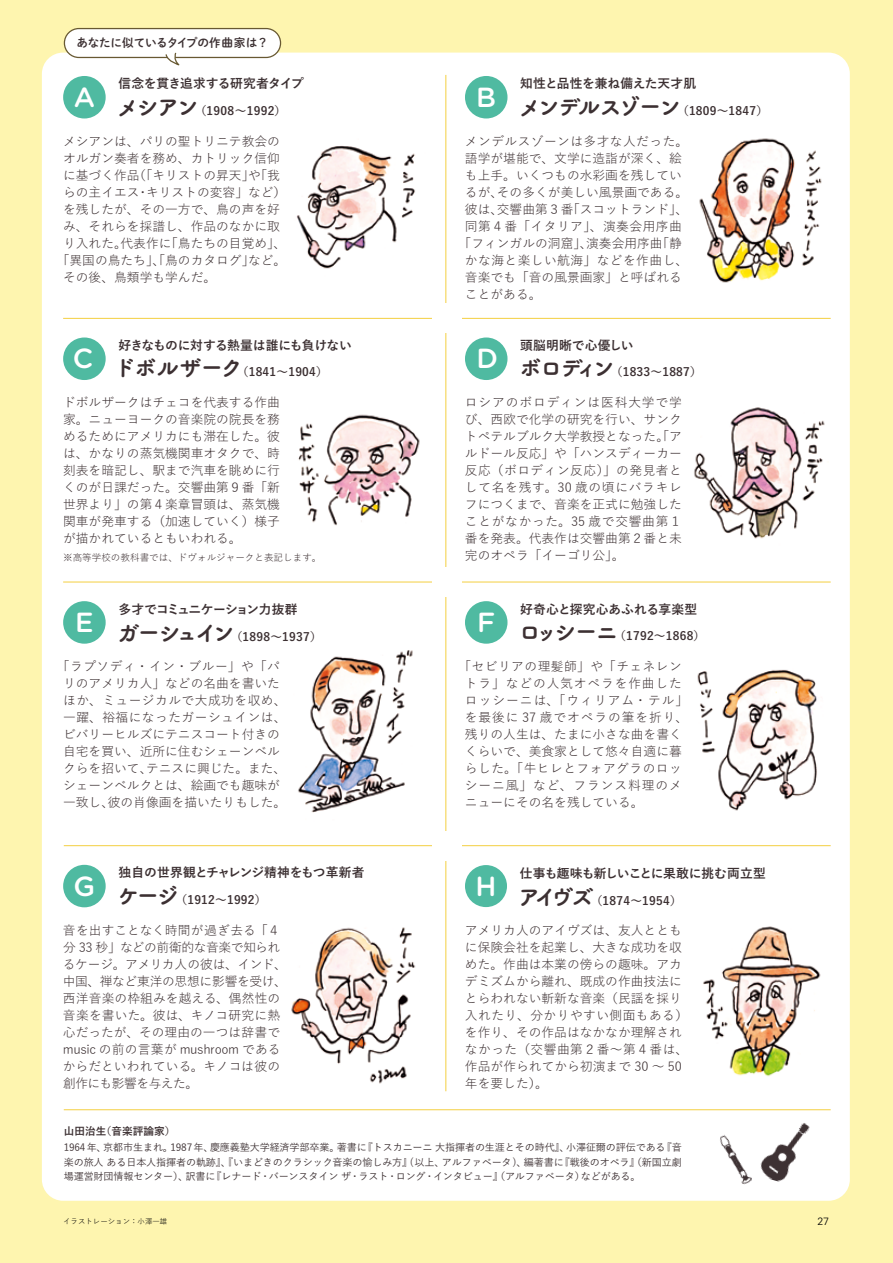
<style>
.page{position:relative;width:893px;height:1263px;background:#fef5af}
.page>*{position:absolute;margin:0;border:0;box-sizing:border-box;transform-origin:0 0}
.t1{font:500 27.6px "Gotham Rounded";color:#fff}
.t2{font:12.75px/17px "Yu Go Pr 6 N";color:#3c3032;text-align:justify}
.t3{font:12.75px/17px "Yu Go Pr 6 N";letter-spacing:.035em;color:#3c3032}
.t4{font:700 12.75px "Yu Go Pr 6 N";letter-spacing:-.02em;color:#3c3032}
.t5{font:700 12.75px "Yu Go Pr 6 N";letter-spacing:-.04em;color:#3c3032}
.t6{font:700 12.75px "Yu Go Pr 6 N";letter-spacing:.02em;color:#3c3032}
.t7{font:700 12.75px "Yu Go Pr 6 N";letter-spacing:-.055em;color:#3c3032}
.t8{font:700 11.7px "Yu Go Pr 6 N";letter-spacing:.02em;color:#3c3032}
.t9{font:11.7px "Shuei M Go Std B";letter-spacing:-.03em;color:#3c3032}
.t10{font:700 10.65px "Yu Go Pr 6 N";color:#3c3032}
.t11{font:300 10.65px "Univers LT Pro 45";color:#000}
.t12{font:500 10.05px/14.9px "Yu Go Pr 6 N";letter-spacing:-.015em;color:#3c3032;text-align:justify}
.t13{font:9.6px "Yu Go Pr 6 N";color:#3c3032}
.t14{font:7.5px "Yu Go Pr 6 N";color:#000}
.s1{font-family:"Tsuku A Rd Gothic Std E";font-weight:400;font-size:22.35px}
</style>
<div class="page">
<div style="left:42px;top:53px;width:808px;height:1148px;background:#fff;border-radius:21px"></div>
<hr style="left:446px;top:75px;width:1px;height:1016px;background:#f4cf41">
<hr style="left:64px;top:845px;width:767px;height:1px;background:#f4cf41">
<hr style="left:63px;top:582px;width:768px;height:1px;background:#f4cf41">
<hr style="left:63px;top:318px;width:768px;height:1px;background:#f4cf41">
<hr style="left:64px;top:1109px;width:767px;height:1px;background:#f4cf41">
<div style="left:432px;top:303px;width:29px;height:30px;background:#fff"></div>
<div style="left:432px;top:567px;width:29px;height:30px;background:#fff"></div>
<div style="left:432px;top:831px;width:29px;height:29px;background:#fff"></div>
<img style="left:699px;top:138px;width:123px;height:145px">
<img style="left:694px;top:407px;width:131px;height:132px">
<img style="left:703px;top:926px;width:118px;height:151px">
<img style="left:296px;top:145px;width:119px;height:124px">
<img style="left:697px;top:669px;width:120px;height:142px">
<img style="left:298px;top:414px;width:122px;height:112px">
<img style="left:298px;top:650px;width:115px;height:163px">
<img style="left:291px;top:927px;width:125px;height:157px">
<img style="left:720px;top:1135px;width:32px;height:50px">
<img style="left:760px;top:1123px;width:50px;height:59px">
<div style="left:63px;top:76px;width:43px;height:42px;background:#4fbaa1;border-radius:50%"></div>
<div style="left:465px;top:76px;width:42px;height:42px;background:#4fbaa1;border-radius:50%"></div>
<div style="left:63px;top:337px;width:43px;height:43px;background:#4fbaa1;border-radius:50%"></div>
<div style="left:465px;top:337px;width:42px;height:43px;background:#4fbaa1;border-radius:50%"></div>
<div style="left:63px;top:601px;width:43px;height:43px;background:#4fbaa1;border-radius:50%"></div>
<div style="left:465px;top:601px;width:42px;height:43px;background:#4fbaa1;border-radius:50%"></div>
<div style="left:63px;top:865px;width:43px;height:42px;background:#4fbaa1;border-radius:50%"></div>
<div style="left:465px;top:865px;width:42px;height:42px;background:#4fbaa1;border-radius:50%"></div>
<div style="left:64px;top:29px;width:217px;height:28px;background:#fff;border-radius:14px"></div>
<div style="left:64px;top:28px;width:217px;height:30px;border:1px solid #685932;border-radius:14px"></div>
<svg style="left:165px;top:52px;width:15px;height:14px"></svg>
<p class="t9" style="left:77px;top:34px;width:193px">あなたに似ているタイプの作曲家は？</p>
<p class="t5" style="left:118px;top:76px;width:187px">信念を貫き追求する研究者タイプ</p>
<p class="t8" style="left:117px;top:104px;width:171px"><span class="s1">メシアン</span>（1908〜1992）</p>
<h1 class="t1" style="left:74px;top:77px;width:23px">A</h1>
<p class="t2" style="left:63px;top:131px;width:218px">メシアンは、パリの聖トリニテ教会の</p>
<p class="t2" style="left:63px;top:148px;width:218px">オルガン奏者を務め、カトリック信仰</p>
<p class="t2" style="left:63px;top:165px;width:218px">に基づく作品（「キリストの昇天」や「我</p>
<p class="t2" style="left:63px;top:182px;width:225px">らの主イエス・キリストの変容」など）</p>
<p class="t2" style="left:63px;top:199px;width:218px">を残したが、その一方で、鳥の声を好</p>
<p class="t2" style="left:63px;top:216px;width:218px">み、それらを採譜し、作品のなかに取</p>
<p class="t2" style="left:63px;top:233px;width:225px">り入れた。代表作に「鳥たちの目覚め」、</p>
<p class="t2" style="left:57px;top:250px;width:231px">「異国の鳥たち」、「鳥のカタログ」など。</p>
<p class="t2" style="left:63px;top:267px;width:155px">その後、鳥類学も学んだ。</p>
<p class="t4" style="left:520px;top:76px;width:178px">知性と品性を兼ね備えた天才肌</p>
<p class="t8" style="left:519px;top:104px;width:251px"><span class="s1">メンデルスゾーン</span>（1809〜1847）</p>
<h1 class="t1" style="left:476px;top:77px;width:21px">B</h1>
<p class="t3" style="left:465px;top:131px;width:225px">メンデルスゾーンは多才な人だった。</p>
<p class="t2" style="left:465px;top:148px;width:218px">語学が堪能で、文学に造詣が深く、絵</p>
<p class="t2" style="left:465px;top:165px;width:218px">も上手。いくつもの水彩画を残してい</p>
<p class="t2" style="left:465px;top:182px;width:225px">るが、その多くが美しい風景画である。</p>
<p class="t2" style="left:465px;top:199px;width:225px">彼は、交響曲第３番「スコットランド」、</p>
<p class="t3" style="left:465px;top:216px;width:218px">同第４番「イタリア」、演奏会用序曲</p>
<p class="t2" style="left:459px;top:233px;width:225px">「フィンガルの洞窟」、演奏会用序曲「静</p>
<p class="t3" style="left:465px;top:250px;width:225px">かな海と楽しい航海」などを作曲し、</p>
<p class="t2" style="left:465px;top:267px;width:218px">音楽でも「音の風景画家」と呼ばれる</p>
<p class="t2" style="left:465px;top:284px;width:78px">ことがある。</p>
<p class="t6" style="left:520px;top:338px;width:115px">頭脳明晰で心優しい</p>
<p class="t8" style="left:519px;top:365px;width:184px"><span class="s1">ボロディン</span>（1833〜1887）</p>
<p class="t5" style="left:118px;top:338px;width:235px">好きなものに対する熱量は誰にも負けない</p>
<p class="t8" style="left:114px;top:365px;width:215px"><span class="s1">ドボルザーク</span>（1841〜1904）</p>
<h1 class="t1" style="left:476px;top:339px;width:23px">D</h1>
<p class="t2" style="left:465px;top:392px;width:218px">ロシアのボロディンは医科大学で学び、西欧で化学の研究を行い、サンクトペテルブルク大学教授となった。「アルドール反応」や「ハンスディーカー反応（ボロディン反応）」の発見者として名を残す。30 歳の頃にバラキレフにつくまで、音楽を正式に勉強したことがなかった。35 歳で交響曲第１番を発表。代表作は交響曲第２番と未完のオペラ「イーゴリ公」。</p>
<h1 class="t1" style="left:73px;top:339px;width:22px">C</h1>
<p class="t2" style="left:63px;top:392px;width:218px">ドボルザークはチェコを代表する作曲家。ニューヨークの音楽院の院長を務めるためにアメリカにも滞在した。彼は、かなりの蒸気機関車オタクで、時刻表を暗記し、駅まで汽車を眺めに行くのが日課だった。交響曲第９番「新世界より」の第４楽章冒頭は、蒸気機関車が発車する（加速していく）様子が描かれているともいわれる。</p>
<p class="t13" style="left:63px;top:548px;width:260px">※高等学校の教科書では、ドヴォルジャークと表記します。</p>
<p class="t7" style="left:118px;top:603px;width:181px">多才でコミュニケーション力抜群</p>
<p class="t8" style="left:117px;top:630px;width:206px"><span class="s1">ガーシュイン</span>（1898〜1937）</p>
<h1 class="t1" style="left:75px;top:603px;width:20px">E</h1>
<p class="t2" style="left:57px;top:656px;width:231px;text-align:center">「ラプソディ・イン・ブルー」や「パリのアメリカ人」などの名曲を書いたほか、ミュージカルで大成功を収め、一躍、裕福になったガーシュインは、ビバリーヒルズにテニスコート付きの自宅を買い、近所に住むシェーンベルクらを招いて、テニスに興じた。また、シェーンベルクとは、絵画でも趣味が一致し、彼の肖像画を描いたりもした。</p>
<p class="t6" style="left:520px;top:602px;width:178px">好奇心と探究心あふれる享楽型</p>
<p class="t8" style="left:519px;top:629px;width:188px"><span class="s1">ロッシーニ</span>（1792〜1868）</p>
<h1 class="t1" style="left:477px;top:603px;width:20px">F</h1>
<p class="t3" style="left:465px;top:656px;width:225px;text-indent:-6px">「セビリアの理髪師」や「チェネレントラ」などの人気オペラを作曲したロッシーニは、「ウィリアム・テル」を最後に 37 歳でオペラの筆を折り、残りの人生は、たまに小さな曲を書くくらいで、美食家として悠々自適に暮らした。「牛ヒレとフォアグラのロッシーニ風」など、フランス料理のメニューにその名を残している。</p>
<p class="t4" style="left:118px;top:865px;width:248px">独自の世界観とチャレンジ精神をもつ革新者</p>
<p class="t8" style="left:118px;top:893px;width:150px"><span class="s1">ケージ</span>（1912〜1992）</p>
<h1 class="t1" style="left:475px;top:866px;width:23px">H</h1>
<p class="t2" style="left:465px;top:920px;width:225px;text-align:left">アメリカ人のアイヴズは、友人とともに保険会社を起業し、大きな成功を収めた。作曲は本業の傍らの趣味。アカデミズムから離れ、既成の作曲技法にとらわれない斬新な音楽（民謡を採り入れたり、分かりやすい側面もある）を作り、その作品はなかなか理解されなかった（交響曲第２番～第４番は、作品が作られてから初演まで 30 ～ 50年を要した）。</p>
<p class="t4" style="left:520px;top:866px;width:248px">仕事も趣味も新しいことに果敢に挑む両立型</p>
<p class="t8" style="left:519px;top:894px;width:165px"><span class="s1">アイヴズ</span>（1874〜1954）</p>
<h1 class="t1" style="left:74px;top:866px;width:23px">G</h1>
<p class="t2" style="left:63px;top:920px;width:226px;text-align:left">音を出すことなく時間が過ぎ去る「４分 33 秒」などの前衛的な音楽で知られるケージ。アメリカ人の彼は、インド、中国、禅など東洋の思想に影響を受け、西洋音楽の枠組みを越える、偶然性の音楽を書いた。彼は、キノコ研究に熱心だったが、その理由の一つは辞書でmusic の前の言葉が mushroom であるからだといわれている。キノコは彼の創作にも影響を与えた。</p>
<p class="t10" style="left:64px;top:1125px;width:113px">山田治生（音楽評論家）</p>
<p class="t12" style="left:64px;top:1138px;width:620px">1964年、京都市生まれ。1987年、慶應義塾大学経済学部卒業。著書に『トスカニーニ 大指揮者の生涯とその時代』、小澤征爾の評伝である『音楽の旅人 ある日本人指揮者の軌跡』、『いまどきのクラシック音楽の愉しみ方』(以上、アルファベータ)、編著書に『戦後のオペラ』（新国立劇場運営財団情報センター）、訳書に『レナード・バーンスタイン ザ・ラスト・ロング・インタビュー』（アルファベータ）などがある。</p>
<p class="t14" style="left:63px;top:1214px;width:106px">イラストレーション：小澤一雄</p>
<p class="t11" style="left:817px;top:1214px;width:13px">27</p>
</div>
